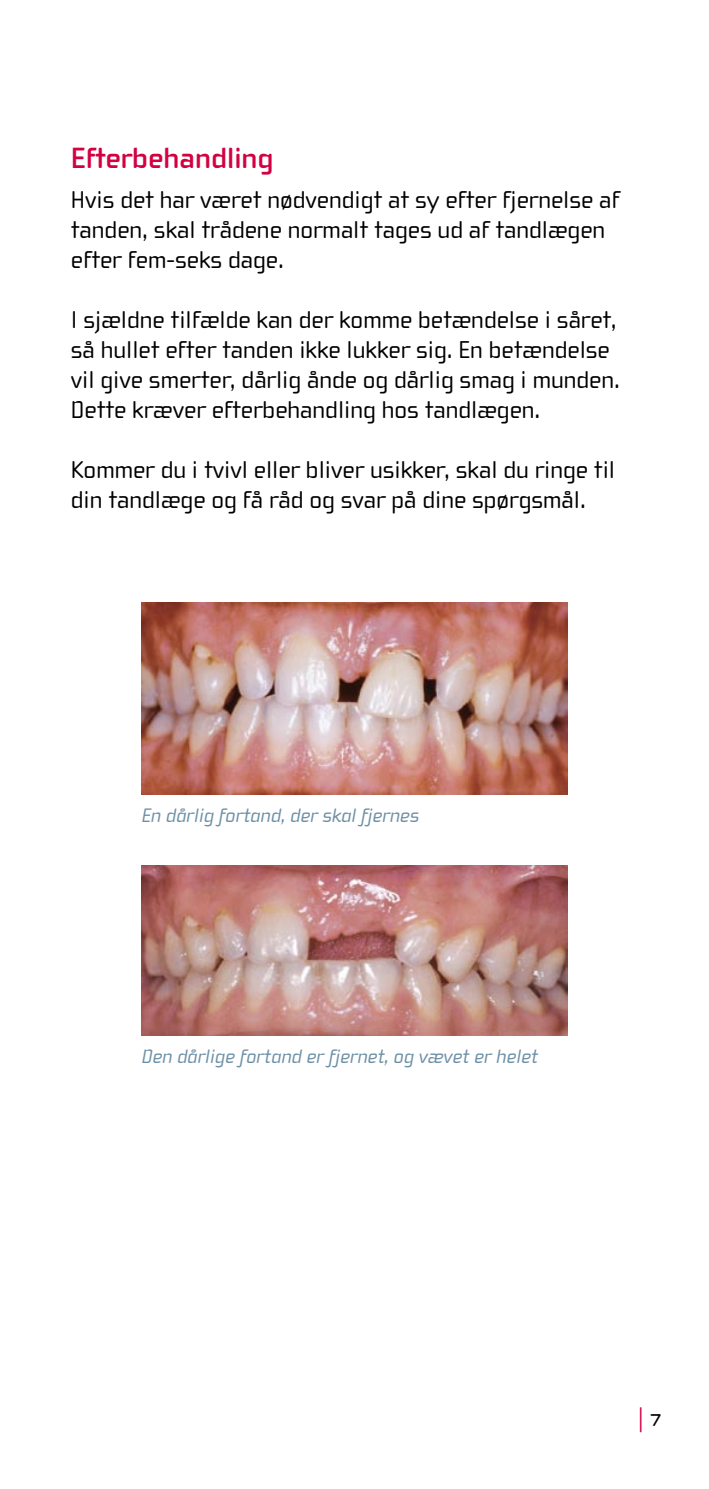
<style>
.page{position:relative;width:709px;height:1489px;background:#fff}
.page>*{position:absolute;margin:0;border:0;box-sizing:border-box;transform-origin:0 0}
.t1{font:700 30px "Cholla Wide OT";color:#d30043}
.t2{font:25px/30px "Cholla Wide OT";color:#000}
.t3{font:25px "Cholla Unicase OT";color:#d30043}
.t4{font:italic 20px "Cholla Wide OT";color:#6d90a6}
</style>
<div class="page">
<img style="left:142px;top:602px;width:425px;height:192px">
<img style="left:142px;top:865px;width:425px;height:170px">
<p class="t1" style="left:71px;top:142px;width:204px">Efterbehandling</p>
<p class="t2" style="left:71px;top:185px;width:550px">Hvis det har været nødvendigt at sy efter fjernelse af tanden, skal trådene normalt tages ud af tandlægen efter fem-seks dage.</p>
<p class="t2" style="left:71px;top:305px;width:550px">I sjældne tilfælde kan der komme betændelse i såret, så hullet efter tanden ikke lukker sig. En betændelse vil give smerter, dårlig ånde og dårlig smag i munden.<br>Dette kræver efterbehandling hos tandlægen.</p>
<p class="t2" style="left:71px;top:455px;width:545px">Kommer du i tvivl eller bliver usikker, skal du ringe til din tandlæge og få råd og svar på dine spørgsmål.</p>
<p class="t4" style="left:142px;top:804px;width:279px">En dårlig fortand, der skal fjernes</p>
<p class="t4" style="left:142px;top:1045px;width:398px">Den dårlige fortand er fjernet, og vævet er helet</p>
<p class="t3" style="left:638px;top:1403px;width:7px">|</p>
</div>
